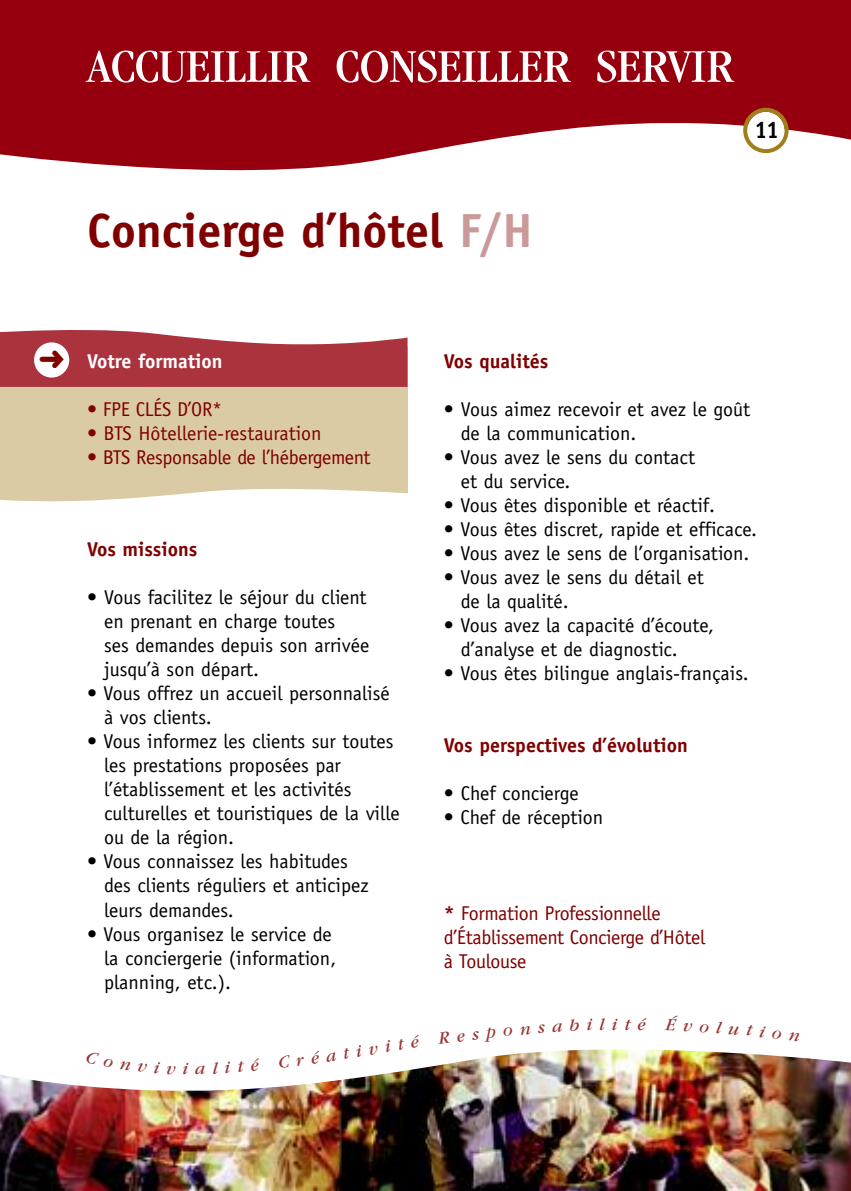
<style>
.page{position:relative;width:851px;height:1191px;background:#fff}
.page>*{position:absolute;margin:0;border:0;box-sizing:border-box;transform-origin:0 0}
.t1{font:condensed 48.6px "Garamond";color:#fff;scale:1.11 1}
.t2{font:700 48px "Officina Sans";color:#800000}
.t3{font:700 24.2px "Officina Sans";color:#000;scale:.91 1}
.t4{font:20px/24px "Officina Sans";color:#000}
.t5{font:20px/24px "Officina Sans";letter-spacing:-.02em;color:#800000}
.t6{font:700 20px "Officina Sans";color:#800000}
.t7{font:20px "Officina Sans";color:#800000}
.t8{font:700 20px "Officina Sans";color:#fff}
.t9{font:italic 18px "Garamond";color:#933}
.s1{color:#c99}
.s2{font-weight:700}
</style>
<div class="page">
<div style="left:0;top:347px;width:407px;height:181px;background:#dacba4"></div>
<svg style="left:0;top:0;width:850px;height:171px;background:#a3212d"></svg>
<img style="left:0;top:1049px;width:850px;height:142px">
<svg style="left:0;top:484px;width:408px;height:44px"></svg>
<svg style="left:743px;top:108px;width:45px;height:45px"></svg>
<svg style="left:0;top:330px;width:407px;height:57px;background:#b9555e"></svg>
<svg style="left:86px;top:1051px;width:27px;height:17px"></svg>
<svg style="left:120px;top:1061px;width:11px;height:9px"></svg>
<svg style="left:138px;top:1063px;width:9px;height:9px"></svg>
<svg style="left:154px;top:1061px;width:6px;height:12px"></svg>
<svg style="left:167px;top:1065px;width:8px;height:9px"></svg>
<svg style="left:183px;top:1063px;width:5px;height:11px"></svg>
<svg style="left:195px;top:1066px;width:10px;height:8px"></svg>
<svg style="left:213px;top:1062px;width:5px;height:12px"></svg>
<svg style="left:225px;top:1061px;width:6px;height:12px"></svg>
<svg style="left:238px;top:1058px;width:22px;height:14px"></svg>
<svg style="left:278px;top:1050px;width:42px;height:18px"></svg>
<h1 class="t1" style="left:87px;top:48px;width:583px">ACCUEILLIR CONSEILLER SERVIR</h1>
<p class="t3" style="left:754px;top:121px;width:28px">11</p>
<h2 class="t2" style="left:87px;top:212px;width:447px">Concierge d’hôtel <span class="s1">F/H</span></h2>
<p class="t8" style="left:87px;top:354px;width:137px">Votre formation</p>
<p class="t5" style="left:87px;top:399px;width:136px">• FPE CLÉS D’OR*</p>
<p class="t7" style="left:87px;top:426px;width:236px">• BTS Hôtellerie-restauration</p>
<p class="t5" style="left:87px;top:447px;width:285px">• BTS Responsable de l’hébergement</p>
<p class="t6" style="left:87px;top:542px;width:112px">Vos missions</p>
<p class="t4" style="left:104px;top:587px;width:266px;text-indent:-17px">• Vous facilitez le séjour du client en prenant en charge toutes<br>ses demandes depuis son arrivée jusqu’à son départ.</p>
<p class="t4" style="left:104px;top:683px;width:287px;text-indent:-17px">• Vous offrez un accueil personnalisé à vos clients.</p>
<p class="t4" style="left:104px;top:731px;width:297px;text-indent:-17px">• Vous informez les clients sur toutes les prestations proposées par l’établissement et les activités culturelles et touristiques de la ville ou de la région.</p>
<p class="t4" style="left:104px;top:851px;width:266px;text-indent:-17px">• Vous connaissez les habitudes des clients réguliers et anticipez leurs demandes.</p>
<p class="t4" style="left:104px;top:923px;width:234px;text-indent:-17px">• Vous organisez le service de la conciergerie (information, planning, etc.).</p>
<p class="t9" style="left:325px;top:1050px;width:95px;rotate:-9deg">ativité</p>
<p class="t6" style="left:444px;top:354px;width:106px">Vos qualités</p>
<p class="t4" style="left:461px;top:399px;width:291px;text-indent:-17px">• Vous aimez recevoir et avez le goût de la communication.</p>
<p class="t4" style="left:461px;top:447px;width:235px;text-indent:-17px">• Vous avez le sens du contact et du service.</p>
<p class="t4" style="left:444px;top:495px;width:273px">• Vous êtes disponible et réactif.</p>
<p class="t4" style="left:444px;top:519px;width:314px">• Vous êtes discret, rapide et efficace.</p>
<p class="t4" style="left:444px;top:543px;width:307px">• Vous avez le sens de l’organisation.</p>
<p class="t4" style="left:461px;top:567px;width:244px;text-indent:-17px">• Vous avez le sens du détail et de la qualité.</p>
<p class="t4" style="left:461px;top:615px;width:254px;text-indent:-17px">• Vous avez la capacité d’écoute, d’analyse et de diagnostic.</p>
<p class="t4" style="left:444px;top:663px;width:306px">• Vous êtes bilingue anglais-français.</p>
<p class="t6" style="left:444px;top:738px;width:245px">Vos perspectives d’évolution</p>
<p class="t4" style="left:444px;top:783px;width:136px">• Chef concierge</p>
<p class="t4" style="left:444px;top:807px;width:161px">• Chef de réception</p>
<p class="t5" style="left:444px;top:903px;width:263px"><span class="s2">*</span> Formation Professionnelle d’Établissement Concierge d’Hôtel à Toulouse</p>
<p class="t9" style="left:624px;top:1017px;width:7px">t</p>
</div>
